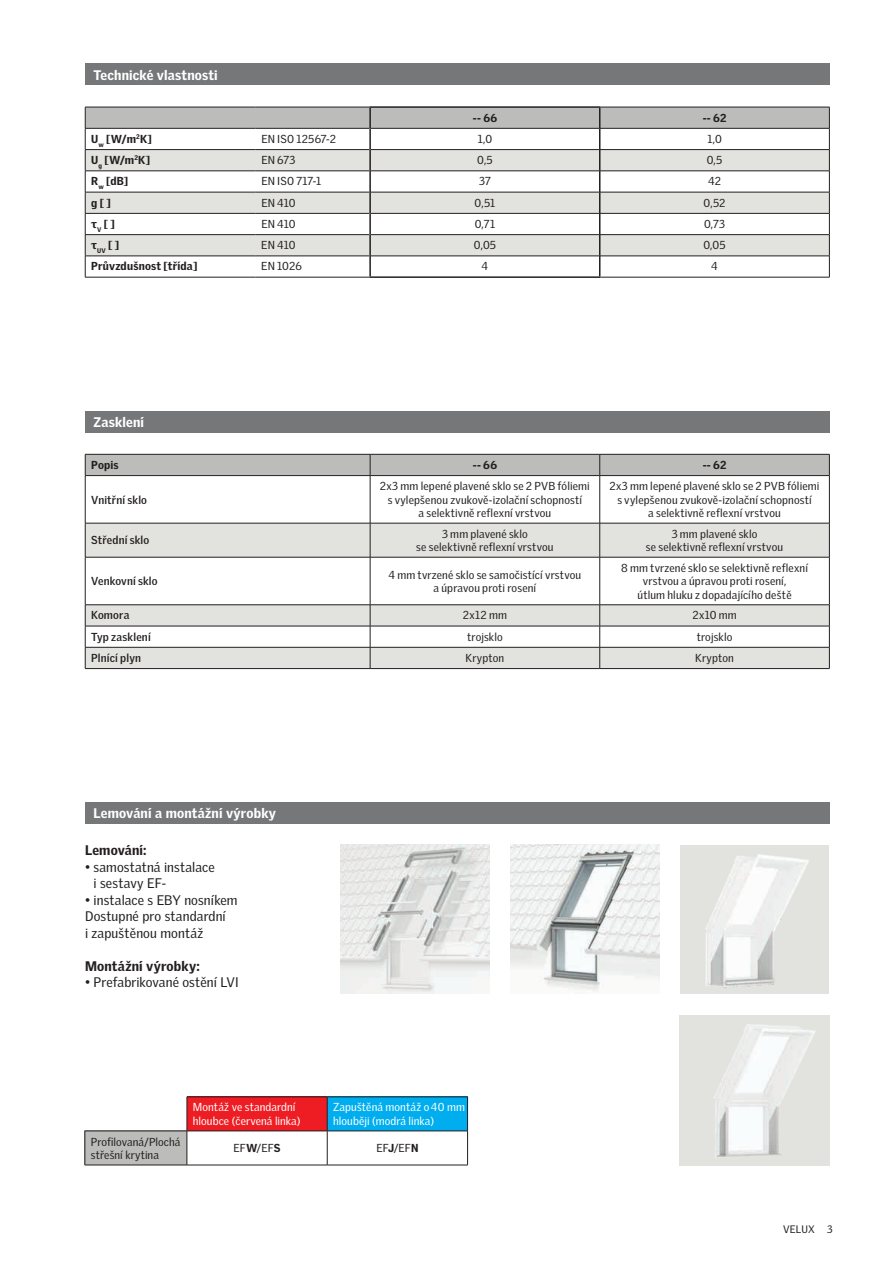
<style>
.page{position:relative;width:893px;height:1263px;background:#fff}
.page>*{position:absolute;margin:0;border:0;box-sizing:border-box;transform-origin:0 0}
.t1{font:13.5px/16.5px "Velux Gothic";letter-spacing:.01em;color:#231f20}
.t2{font:900 13.5px "Velux Gothic";letter-spacing:.01em;color:#fff}
.t3{font:900 13.5px "Velux Gothic";letter-spacing:.01em;color:#231f20}
.t4{font:11.25px/13.5px "Velux Gothic";letter-spacing:.015em;color:#231f20;text-align:center}
.t5{font:11.25px/13.5px "Velux Gothic";letter-spacing:.005em;color:#fff}
.t6{font:900 11.25px "Velux Gothic";letter-spacing:.02em;color:#231f20}
.t7{font:700 11.25px "Velux Gothic";letter-spacing:.015em;color:#231f20}
.t8{font:10.5px "Velux Gothic";letter-spacing:.015em;color:#231f20}
.s1{font-weight:900}
</style>
<div class="page">
<div style="left:85px;top:802px;width:745px;height:22px;background:#767778"></div>
<div style="left:187px;top:1097px;width:140px;height:34px;background:#ee1d23"></div>
<div style="left:327px;top:1097px;width:141px;height:34px;background:#00aeef"></div>
<div style="left:85px;top:1131px;width:102px;height:34px;background:#bcbdbb"></div>
<hr style="left:187px;top:1096px;width:140px;height:1px;background:#231f20">
<hr style="left:187px;top:1097px;width:1px;height:34px;background:#231f20">
<hr style="left:327px;top:1096px;width:141px;height:1px;background:#231f20">
<hr style="left:327px;top:1097px;width:1px;height:34px;background:#231f20">
<hr style="left:467px;top:1097px;width:1px;height:34px;background:#231f20">
<hr style="left:85px;top:1131px;width:102px;height:1px;background:#231f20">
<hr style="left:85px;top:1131px;width:1px;height:34px;background:#231f20">
<hr style="left:187px;top:1131px;width:140px;height:1px;background:#231f20">
<hr style="left:187px;top:1131px;width:1px;height:34px;background:#231f20">
<hr style="left:327px;top:1131px;width:141px;height:1px;background:#231f20">
<hr style="left:327px;top:1131px;width:1px;height:34px;background:#231f20">
<hr style="left:467px;top:1131px;width:1px;height:34px;background:#231f20">
<hr style="left:85px;top:1165px;width:102px;height:1px;background:#231f20">
<hr style="left:187px;top:1165px;width:140px;height:1px;background:#231f20">
<hr style="left:327px;top:1165px;width:141px;height:1px;background:#231f20">
<img style="left:510px;top:845px;width:149px;height:146px">
<img style="left:340px;top:845px;width:149px;height:149px">
<img style="left:680px;top:845px;width:149px;height:149px">
<img style="left:680px;top:1015px;width:150px;height:150px">
<div style="left:85px;top:412px;width:744px;height:21px;background:#767778"></div>
<svg style="left:86px;top:476px;width:743px;height:47px"></svg>
<svg style="left:86px;top:524px;width:743px;height:144px;fill:#e2e2de"></svg>
<div style="left:85px;top:454px;width:745px;height:21px;background:#bcbdbb"></div>
<hr style="left:85px;top:475px;width:285px;height:1px;background:#231f20">
<hr style="left:85px;top:476px;width:1px;height:47px;background:#231f20">
<hr style="left:370px;top:475px;width:230px;height:1px;background:#231f20">
<hr style="left:370px;top:476px;width:1px;height:47px;background:#231f20">
<hr style="left:600px;top:475px;width:230px;height:1px;background:#231f20">
<hr style="left:599px;top:476px;width:1px;height:47px;background:#231f20">
<hr style="left:829px;top:476px;width:1px;height:47px;background:#231f20">
<hr style="left:85px;top:523px;width:285px;height:1px;background:#231f20">
<hr style="left:85px;top:523px;width:1px;height:34px;background:#231f20">
<hr style="left:370px;top:523px;width:230px;height:1px;background:#231f20">
<hr style="left:370px;top:523px;width:1px;height:34px;background:#231f20">
<hr style="left:600px;top:523px;width:230px;height:1px;background:#231f20">
<hr style="left:599px;top:523px;width:1px;height:34px;background:#231f20">
<hr style="left:829px;top:523px;width:1px;height:34px;background:#231f20">
<hr style="left:85px;top:557px;width:285px;height:1px;background:#231f20">
<hr style="left:85px;top:557px;width:1px;height:48px;background:#231f20">
<hr style="left:370px;top:557px;width:230px;height:1px;background:#231f20">
<hr style="left:370px;top:557px;width:1px;height:48px;background:#231f20">
<hr style="left:600px;top:557px;width:230px;height:1px;background:#231f20">
<hr style="left:599px;top:557px;width:1px;height:48px;background:#231f20">
<hr style="left:829px;top:557px;width:1px;height:48px;background:#231f20">
<hr style="left:85px;top:604px;width:285px;height:1px;background:#231f20">
<hr style="left:370px;top:604px;width:230px;height:1px;background:#231f20">
<hr style="left:600px;top:604px;width:230px;height:1px;background:#231f20">
<hr style="left:85px;top:626px;width:285px;height:1px;background:#231f20">
<hr style="left:370px;top:626px;width:230px;height:1px;background:#231f20">
<hr style="left:600px;top:626px;width:230px;height:1px;background:#231f20">
<hr style="left:85px;top:647px;width:285px;height:1px;background:#231f20">
<svg style="left:85px;top:605px;width:1px;height:63px"></svg>
<hr style="left:370px;top:647px;width:230px;height:1px;background:#231f20">
<svg style="left:370px;top:605px;width:1px;height:63px"></svg>
<hr style="left:600px;top:647px;width:230px;height:1px;background:#231f20">
<svg style="left:599px;top:605px;width:1px;height:63px"></svg>
<svg style="left:829px;top:605px;width:1px;height:63px"></svg>
<hr style="left:85px;top:668px;width:285px;height:1px;background:#231f20">
<hr style="left:370px;top:668px;width:230px;height:1px;background:#231f20">
<hr style="left:600px;top:668px;width:230px;height:1px;background:#231f20">
<div style="left:85px;top:64px;width:744px;height:21px;background:#767778"></div>
<hr style="left:85px;top:277px;width:170px;height:1px;background:#231f20">
<hr style="left:255px;top:277px;width:114px;height:1px;background:#231f20">
<hr style="left:369px;top:106px;width:231px;height:2px;background:#231f20">
<hr style="left:369px;top:276px;width:231px;height:2px;background:#231f20">
<svg style="left:85px;top:107px;width:745px;height:170px"></svg>
<hr style="left:600px;top:277px;width:230px;height:1px;background:#231f20">
<p class="t2" style="left:94px;top:66px;width:126px">Technické vlastnosti</p>
<p class="t6" style="left:473px;top:110px;width:26px">-- 66</p>
<p class="t6" style="left:703px;top:110px;width:25px">-- 62</p>
<p class="t6" style="left:91px;top:132px;width:62px">U<sub>w</sub> [W/m<sup>2</sup>K]</p>
<p class="t4" style="left:261px;top:132px;width:76px">EN ISO 12567-2</p>
<p class="t4" style="left:478px;top:132px;width:16px">1,0</p>
<p class="t4" style="left:707px;top:132px;width:16px">1,0</p>
<p class="t6" style="left:91px;top:153px;width:60px">U<sub>g</sub> [W/m<sup>2</sup>K]</p>
<p class="t4" style="left:261px;top:153px;width:36px">EN 673</p>
<p class="t4" style="left:477px;top:153px;width:17px">0,5</p>
<p class="t4" style="left:707px;top:153px;width:17px">0,5</p>
<p class="t6" style="left:91px;top:174px;width:38px">R<sub>w</sub> [dB]</p>
<p class="t4" style="left:261px;top:175px;width:61px">EN ISO 717-1</p>
<p class="t4" style="left:479px;top:175px;width:13px">37</p>
<p class="t4" style="left:708px;top:175px;width:14px">42</p>
<p class="t6" style="left:91px;top:195px;width:21px">g [ ]</p>
<p class="t4" style="left:261px;top:196px;width:36px">EN 410</p>
<p class="t4" style="left:475px;top:196px;width:22px">0,51</p>
<p class="t4" style="left:704px;top:196px;width:23px">0,52</p>
<p class="t6" style="left:91px;top:217px;width:25px">τ<sub>V</sub> [ ]</p>
<p class="t4" style="left:261px;top:217px;width:36px">EN 410</p>
<p class="t4" style="left:475px;top:217px;width:22px">0,71</p>
<p class="t4" style="left:704px;top:217px;width:23px">0,73</p>
<p class="t6" style="left:91px;top:238px;width:30px">τ<sub>UV</sub> [ ]</p>
<p class="t4" style="left:261px;top:238px;width:36px">EN 410</p>
<p class="t4" style="left:474px;top:238px;width:24px">0,05</p>
<p class="t4" style="left:703px;top:238px;width:24px">0,05</p>
<p class="t6" style="left:91px;top:259px;width:108px">Průvzdušnost [třída]</p>
<p class="t4" style="left:261px;top:260px;width:42px">EN 1026</p>
<p class="t4" style="left:482px;top:260px;width:8px">4</p>
<p class="t4" style="left:711px;top:260px;width:8px">4</p>
<p class="t2" style="left:94px;top:414px;width:52px">Zasklení</p>
<p class="t6" style="left:91px;top:458px;width:29px">Popis</p>
<p class="t6" style="left:473px;top:458px;width:26px">-- 66</p>
<p class="t6" style="left:703px;top:458px;width:25px">-- 62</p>
<p class="t7" style="left:91px;top:493px;width:57px">Vnitřní sklo</p>
<p class="t4" style="left:380px;top:479px;width:212px">2x3 mm lepené plavené sklo se 2 PVB fóliemi s vylepšenou zvukově-izolační schopností<br>a selektivně reflexní vrstvou</p>
<p class="t4" style="left:609px;top:479px;width:212px">2x3 mm lepené plavené sklo se 2 PVB fóliemi s vylepšenou zvukově-izolační schopností<br>a selektivně reflexní vrstvou</p>
<p class="t7" style="left:91px;top:534px;width:60px">Střední sklo</p>
<p class="t4" style="left:416px;top:527px;width:139px">3 mm plavené sklo<br>se selektivně reflexní vrstvou</p>
<p class="t4" style="left:646px;top:527px;width:139px">3 mm plavené sklo<br>se selektivně reflexní vrstvou</p>
<p class="t7" style="left:91px;top:574px;width:68px">Venkovní sklo</p>
<p class="t4" style="left:389px;top:568px;width:194px">4 mm tvrzené sklo se samočistící vrstvou a úpravou proti rosení</p>
<p class="t4" style="left:621px;top:561px;width:188px">8 mm tvrzené sklo se selektivně reflexní vrstvou a úpravou proti rosení,<br>útlum hluku z dopadajícího deště</p>
<p class="t7" style="left:91px;top:608px;width:40px">Komora</p>
<p class="t4" style="left:463px;top:608px;width:46px">2x12 mm</p>
<p class="t4" style="left:692px;top:608px;width:46px">2x10 mm</p>
<p class="t7" style="left:91px;top:630px;width:61px">Typ zasklení</p>
<p class="t4" style="left:467px;top:630px;width:37px">trojsklo</p>
<p class="t4" style="left:697px;top:630px;width:37px">trojsklo</p>
<p class="t7" style="left:91px;top:651px;width:51px">Plnící plyn</p>
<p class="t4" style="left:466px;top:651px;width:40px">Krypton</p>
<p class="t4" style="left:695px;top:651px;width:40px">Krypton</p>
<p class="t2" style="left:94px;top:805px;width:184px">Lemování a montážní výrobky</p>
<p class="t3" style="left:85px;top:842px;width:63px">Lemování:</p>
<p class="t1" style="left:94px;top:858px;width:123px;text-indent:-9px">• samostatná instalace i sestavy EF-</p>
<p class="t1" style="left:85px;top:891px;width:154px">• instalace s EBY nosníkem<br>Dostupné pro standardní<br>i zapuštěnou montáž</p>
<p class="t3" style="left:85px;top:957px;width:116px">Montážní výrobky:</p>
<p class="t1" style="left:85px;top:974px;width:155px">• Prefabrikované ostění LVI</p>
<p class="t5" style="left:193px;top:1100px;width:109px">Montáž ve standardní hloubce (červená linka)</p>
<p class="t5" style="left:333px;top:1100px;width:133px">Zapuštěná montáž o 40 mm hlouběji (modrá linka)</p>
<p class="t4" style="left:91px;top:1134px;width:91px;text-align:left">Profilovaná/Plochá střešní krytina</p>
<p class="t4" style="left:234px;top:1141px;width:49px">EF<span class="s1">W</span>/EF<span class="s1">S</span></p>
<p class="t4" style="left:376px;top:1141px;width:44px">EF<span class="s1">J</span>/EF<span class="s1">N</span></p>
<p class="t8" style="left:783px;top:1223px;width:51px">VELUX 3</p>
</div>
